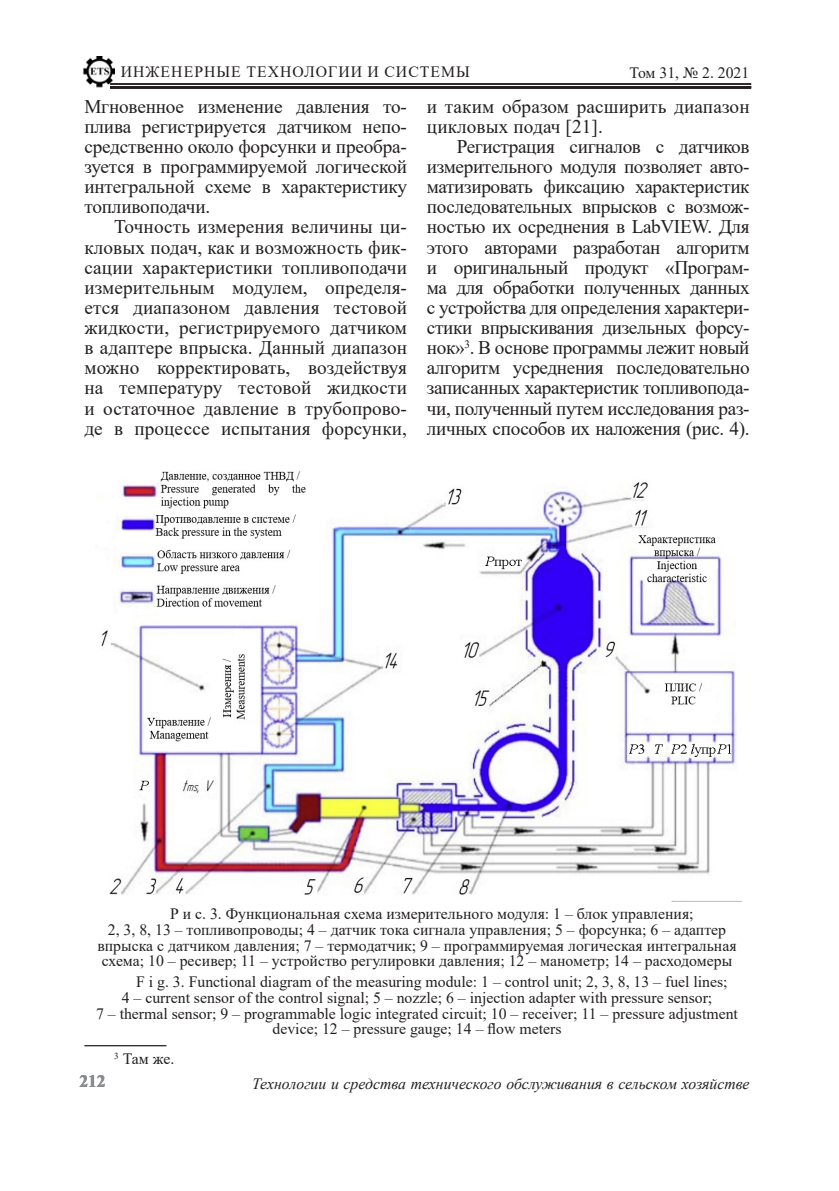
<style>
.page{position:relative;width:839px;height:1191px;background:#fff}
.page>*{position:absolute;margin:0;border:0;box-sizing:border-box;transform-origin:0 0}
.t1{font:19.25px/20.1px "Times New Roman";letter-spacing:-.01em;color:#231f20;text-align:justify}
.t2{font:700 17.5px "Times New Roman";color:#8a8c8f}
.footnote_text{font:15.75px "Times New Roman";color:#231f20}
.t3{font:italic 15.75px "Times New Roman";color:#231f20}
.footnote_text-2{font:15.75px "Times New Roman";letter-spacing:.065em;color:#231f20}
</style>
<div class="page">
<img style="left:83px;top:56px;width:32px;height:32px">
<hr style="left:110px;top:84px;width:641px;height:1px;background:#231f20">
<hr style="left:110px;top:86px;width:641px;height:3px;background:#231f20">
<img style="left:96px;top:471px;width:645px;height:430px">
<hr style="left:84px;top:1045px;width:82px;height:1px;background:#231f20">
<p class="footnote_text-2" style="left:121px;top:60px;width:351px">ИНЖЕНЕРНЫЕ ТЕХНОЛОГИИ И СИСТЕМЫ</p>
<p class="footnote_text" style="left:629px;top:61px;width:121px">Том 31, № 2. 2021</p>
<p class="t1" style="left:84px;top:95px;width:324px">Мгновенное изменение давления то&shy;плива регистрируется датчиком непо&shy;средственно около форсунки и преобра&shy;зуется в программируемой логической интегральной схеме в характеристику топливоподачи.</p>
<p class="t1" style="left:84px;top:216px;width:324px;text-indent:30px">Точность измерения величины ци&shy;кловых подач, как и возможность фик&shy;сации характеристики топливоподачи измерительным модулем, определя&shy;ется диапазоном давления тестовой жидкости, регистрируемого датчиком в адаптере впрыска. Данный диапазон можно корректировать, воздействуя на температуру тестовой жидкости и остаточное давление в трубопрово&shy;де в процессе испытания форсунки,</p>
<p class="t1" style="left:427px;top:95px;width:324px">и таким образом расширить диапазон цикловых подач [21].</p>
<p class="t1" style="left:427px;top:136px;width:324px;text-indent:30px">Регистрация сигналов с датчиков измерительного модуля позволяет авто&shy;матизировать фиксацию характеристик последовательных впрысков с возмож&shy;ностью их осреднения в LabVIEW. Для этого авторами разработан алгоритм и оригинальный продукт «Програм&shy;ма для обработки полученных данных с устройства для определения характери&shy;стики впрыскивания дизельных форсу&shy;нок»<sup>3</sup>. В основе программы лежит новый алгоритм усреднения последовательно записанных характеристик топливопода&shy;чи, полученный путем исследования раз&shy;личных способов их наложения (рис. 4).</p>
<p class="footnote_text" style="left:170px;top:902px;width:525px">Р и с. 3. Функциональная схема измерительного модуля: 1 – блок управления;</p>
<p class="footnote_text" style="left:108px;top:918px;width:619px">2, 3, 8, 13 – топливопроводы; 4 – датчик тока сигнала управления; 5 – форсунка; 6 – адаптер</p>
<p class="footnote_text" style="left:97px;top:934px;width:640px">впрыска с датчиком давления; 7 – термодатчик; 9 – программируемая логическая интегральная</p>
<p class="footnote_text" style="left:102px;top:950px;width:632px">схема; 10 – ресивер; 11 – устройство регулировки давления; 12 – манометр; 14 – расходомеры</p>
<p class="footnote_text" style="left:136px;top:970px;width:593px">F i g. 3. Functional diagram of the measuring module: 1 – control unit; 2, 3, 8, 13 – fuel lines;</p>
<p class="footnote_text" style="left:122px;top:986px;width:592px">4 – current sensor of the control signal; 5 – nozzle; 6 – injection adapter with pressure sensor;</p>
<p class="footnote_text" style="left:96px;top:1002px;width:643px">7 – thermal sensor; 9 – programmable logic integrated circuit; 10 – receiver; 11 – pressure adjustment</p>
<p class="footnote_text" style="left:272px;top:1017px;width:290px">device; 12 – pressure gauge; 14 – flow meters</p>
<p class="footnote_text" style="left:114px;top:1047px;width:62px"><sup>3</sup> Там же.</p>
<p class="t2" style="left:79px;top:1068px;width:28px">212</p>
<p class="t3" style="left:252px;top:1072px;width:499px">Технологии и средства технического обслуживания в сельском хозяйстве</p>
</div>
